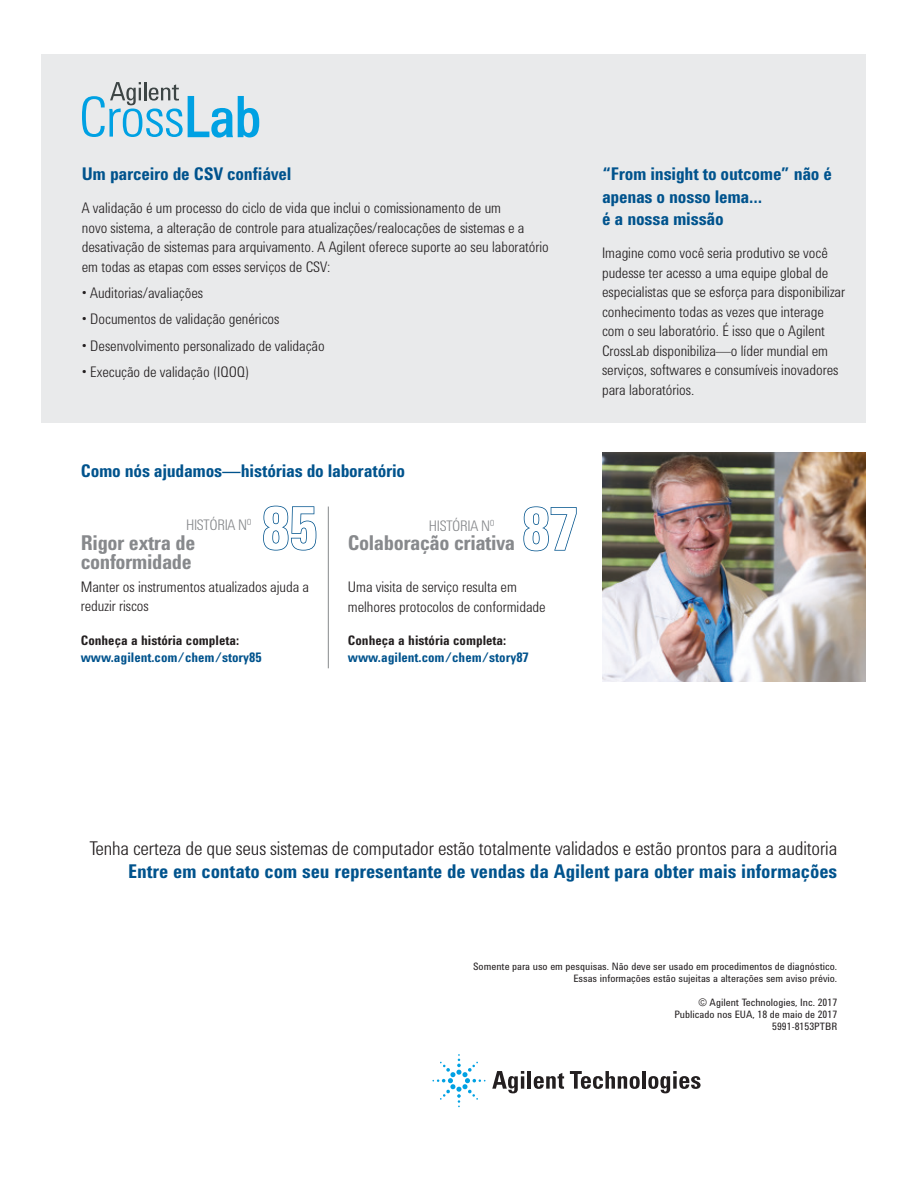
<style>
.page{position:relative;width:918px;height:1188px;background:#fff}
.page>*{position:absolute;margin:0;border:0;box-sizing:border-box;transform-origin:0 0}
.t1{font:700 60px "Agilent Condensed CFF";color:#fff}
.t2{font:700 21px/19.5px "Agilent Condensed CFF";letter-spacing:-.02em;color:#87898c}
.FLYER_CTA_black_RIGH{font:300 19.5px "Agilent Condensed CFF";letter-spacing:-.005em;color:#231f20}
.FLYER_URL_bold_blue{font:700 19.5px "Agilent Condensed CFF";letter-spacing:-.005em;color:#00538d}
.FLYER_PRIMARY_text_b{font:700 18px/22.5px "Agilent Condensed CFF";letter-spacing:-.015em;color:#00538d}
.FLYER_PRIMARY_text_b-2{font:300 15px/19.5px "Agilent Condensed CFF";color:#231f20}
.FLYER_SIDEBAR_text_b{font:300 15px/19.5px "Agilent Condensed CFF";color:#231f20}
.t3{font:300 15px "Agilent Condensed CFF";letter-spacing:-.02em;color:#87898c}
.t4{font:700 13.5px/16.5px "Agilent Condensed CFF";color:#00538d}
.FLYER_COPYRIGHT_blac{font:10.5px "Agilent Condensed CFF";color:#231f20}
.s1{color:#231f20}
</style>
<div class="page">
<svg style="left:492px;top:1071px;width:32px;height:22px"></svg>
<hr style="left:528px;top:1071px;width:3px;height:18px;background:#231f20">
<svg style="left:534px;top:1073px;width:30px;height:16px"></svg>
<svg style="left:570px;top:1071px;width:70px;height:18px"></svg>
<hr style="left:642px;top:1071px;width:4px;height:18px;background:#231f20">
<svg style="left:648px;top:1071px;width:53px;height:22px"></svg>
<svg style="left:432px;top:1054px;width:54px;height:53px"></svg>
<div style="left:41px;top:54px;width:824px;height:369px;background:#e9eaeb"></div>
<img style="left:602px;top:453px;width:263px;height:228px">
<svg style="left:263px;top:505px;width:54px;height:46px"></svg>
<hr style="left:328px;top:507px;width:1px;height:161px;background:#87898c">
<svg style="left:523px;top:506px;width:54px;height:46px"></svg>
<svg style="left:82px;top:82px;width:177px;height:56px"></svg>
<p class="FLYER_PRIMARY_text_b" style="left:82px;top:162px;width:211px">Um parceiro de CSV confiável</p>
<p class="FLYER_PRIMARY_text_b-2" style="left:82px;top:197px;width:469px">A validação é um processo do ciclo de vida que inclui o comissionamento de um<br>novo sistema, a alteração de controle para atualizações/realocações de sistemas e a desativação de sistemas para arquivamento. A Agilent oferece suporte ao seu laboratório em todas as etapas com esses serviços de CSV:</p>
<p class="FLYER_PRIMARY_text_b-2" style="left:82px;top:282px;width:123px">• Auditorias/avaliações</p>
<p class="FLYER_PRIMARY_text_b-2" style="left:82px;top:308px;width:199px">• Documentos de validação genéricos</p>
<p class="FLYER_PRIMARY_text_b-2" style="left:82px;top:334px;width:244px">• Desenvolvimento personalizado de validação</p>
<p class="FLYER_PRIMARY_text_b-2" style="left:82px;top:361px;width:169px">• Execução de validação (IQOQ)</p>
<p class="FLYER_PRIMARY_text_b" style="left:602px;top:162px;width:232px">“From insight to outcome” não é apenas o nosso lema…<br>é a nossa missão</p>
<p class="FLYER_PRIMARY_text_b-2" style="left:602px;top:242px;width:245px">Imagine como você seria produtivo se você pudesse ter acesso a uma equipe global de especialistas que se esforça para disponibilizar conhecimento todas as vezes que interage com o seu laboratório. É isso que o Agilent CrossLab disponibiliza—o líder mundial em serviços, softwares e consumíveis inovadores para laboratórios.</p>
<p class="FLYER_PRIMARY_text_b" style="left:81px;top:459px;width:326px">Como nós ajudamos—histórias do laboratório</p>
<p class="t3" style="left:186px;top:514px;width:67px">HISTÓRIA N<sup>O</sup></p>
<p class="t2" style="left:81px;top:532px;width:116px">Rigor extra de conformidade</p>
<p class="t1" style="left:262px;top:483px;width:57px">85</p>
<p class="t3" style="left:429px;top:514px;width:67px">HISTÓRIA N<sup>O</sup></p>
<p class="t2" style="left:348px;top:532px;width:169px">Colaboração criativa</p>
<p class="t1" style="left:522px;top:484px;width:57px">87</p>
<p class="FLYER_SIDEBAR_text_b" style="left:81px;top:576px;width:230px">Manter os instrumentos atualizados ajuda a reduzir riscos</p>
<p class="t4" style="left:81px;top:632px;width:182px"><span class="s1">Conheça a história completa: </span>www.agilent.com/chem/story85</p>
<p class="FLYER_SIDEBAR_text_b" style="left:348px;top:576px;width:199px">Uma visita de serviço resulta em melhores protocolos de conformidade</p>
<p class="t4" style="left:348px;top:632px;width:182px"><span class="s1">Conheça a história completa: </span>www.agilent.com/chem/story87</p>
<p class="FLYER_CTA_black_RIGH" style="left:90px;top:834px;width:749px">Tenha certeza de que seus sistemas de computador estão totalmente validados e estão prontos para a auditoria</p>
<p class="FLYER_URL_bold_blue" style="left:128px;top:856px;width:711px">Entre em contato com seu representante de vendas da Agilent para obter mais informações</p>
<p class="FLYER_COPYRIGHT_blac" style="left:473px;top:958px;width:366px">Somente para uso em pesquisas. Não deve ser usado em procedimentos de diagnóstico.</p>
<p class="FLYER_COPYRIGHT_blac" style="left:573px;top:970px;width:265px">Essas informações estão sujeitas a alterações sem aviso prévio.</p>
<p class="FLYER_COPYRIGHT_blac" style="left:698px;top:994px;width:140px">© Agilent Technologies, Inc. 2017</p>
<p class="FLYER_COPYRIGHT_blac" style="left:674px;top:1006px;width:164px">Publicado nos EUA, 18 de maio de 2017</p>
<p class="FLYER_COPYRIGHT_blac" style="left:772px;top:1018px;width:67px">5991-8153PTBR</p>
</div>
